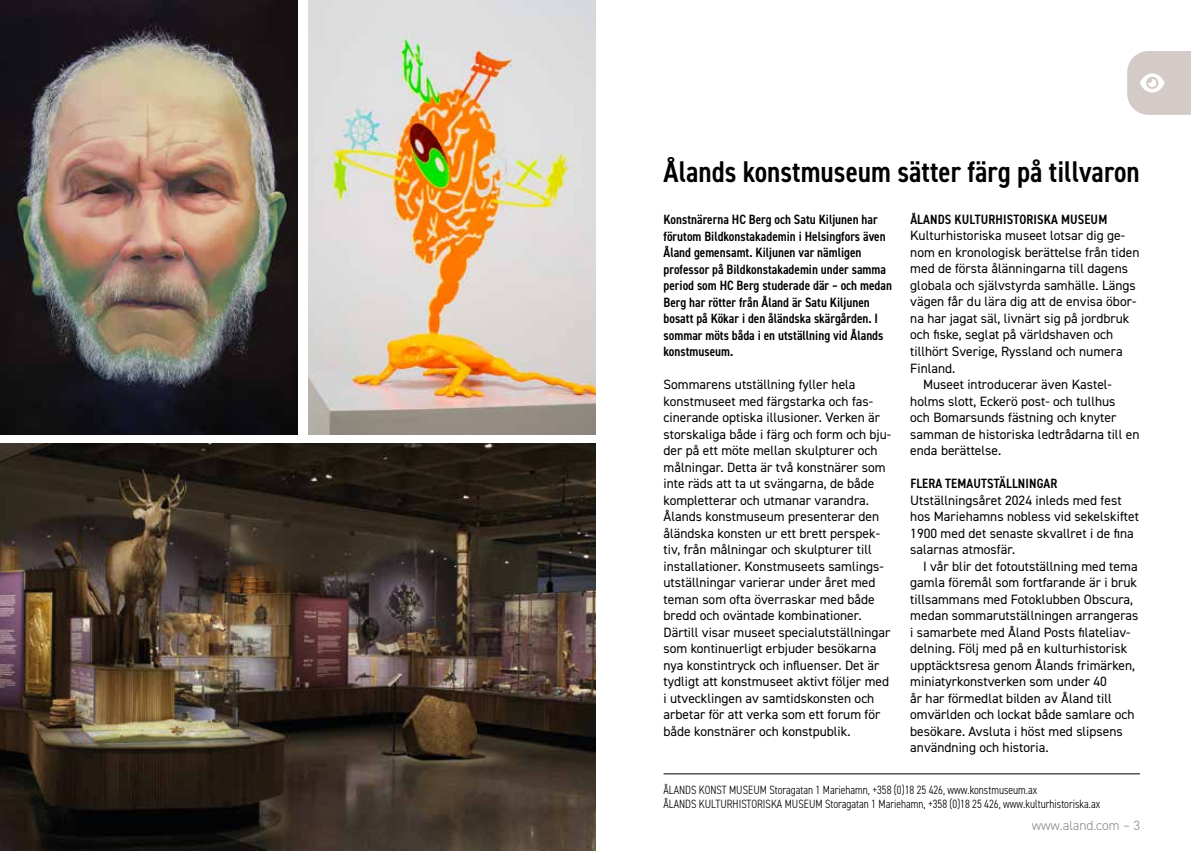
<style>
.page{position:relative;width:1191px;height:851px;background:#fff}
.page>*{position:absolute;margin:0;border:0;box-sizing:border-box;transform-origin:0 0}
.t1{font:600 condensed 30px "DIN2014";color:#000}
.t2{font:13.5px/16.5px "DIN2014";color:#000}
.t3{font:600 condensed 13.5px/16.5px "DIN2014";color:#000}
.t4{font:300 13.5px "DIN2014";color:#878787}
.t5{font:300 condensed 12px/14.4px "DIN2014";color:#000}
</style>
<div class="page">
<img style="left:308px;top:1px;width:288px;height:433px">
<img style="left:0;top:1px;width:298px;height:433px">
<img style="left:0;top:443px;width:596px;height:407px">
<hr style="left:663px;top:773px;width:477px;height:1px;background:#000">
<svg style="left:1127px;top:51px;width:64px;height:64px;background:#d8d0ce"></svg>
<h1 class="t1" style="left:663px;top:151px;width:478px">Ålands konstmuseum sätter färg på tillvaron</h1>
<p class="t3" style="left:663px;top:211px;width:230px">Konstnärerna HC Berg och Satu Kiljunen har förutom Bildkonstakademin i Helsingfors även Åland gemensamt. Kiljunen var nämligen professor på Bildkonstakademin under samma period som HC Berg studerade där – och medan Berg har rötter från Åland är Satu Kiljunen bosatt på Kökar i den åländska skärgården. I sommar möts båda i en utställning vid Ålands konstmuseum.</p>
<p class="t2" style="left:663px;top:376px;width:229px">Sommarens utställning fyller hela konstmuseet med färgstarka och fas&shy;cinerande optiska illusioner. Verken är storskaliga både i färg och form och bju&shy;der på ett möte mellan skulpturer och målningar. Detta är två konstnärer som inte räds att ta ut svängarna, de både kompletterar och utmanar varandra.<br>Ålands konstmuseum presenterar den åländska konsten ur ett brett perspek&shy;tiv, från målningar och skulpturer till installationer. Konstmuseets samlings&shy;utställningar varierar under året med teman som ofta överraskar med både bredd och oväntade kombinationer.<br>Därtill visar museet specialutställningar som kontinuerligt erbjuder besökarna nya konstintryck och influenser. Det är tydligt att konstmuseet aktivt följer med i utvecklingen av samtidskonsten och arbetar för att verka som ett forum för både konstnärer och konstpublik.</p>
<p class="t3" style="left:910px;top:211px;width:198px">ÅLANDS KULTURHISTORISKA MUSEUM</p>
<p class="t2" style="left:910px;top:227px;width:216px">Kulturhistoriska museet lotsar dig ge-</p>
<p class="t2" style="left:910px;top:244px;width:231px">nom en kronologisk berättelse från tiden</p>
<p class="t2" style="left:910px;top:260px;width:219px">med de första ålänningarna till dagens</p>
<p class="t2" style="left:910px;top:277px;width:227px">globala och självstyrda samhälle. Längs</p>
<p class="t2" style="left:910px;top:293px;width:227px">vägen får du lära dig att de envisa öbor-</p>
<p class="t2" style="left:910px;top:310px;width:221px">na har jagat säl, livnärt sig på jordbruk</p>
<p class="t2" style="left:910px;top:326px;width:204px">och fiske, seglat på världshaven och</p>
<p class="t2" style="left:910px;top:343px;width:214px">tillhört Sverige, Ryssland och numera</p>
<p class="t2" style="left:910px;top:359px;width:47px">Finland.</p>
<p class="t2" style="left:923px;top:376px;width:190px">Museet introducerar även Kastel-</p>
<p class="t2" style="left:910px;top:392px;width:207px">holms slott, Eckerö post- och tullhus</p>
<p class="t2" style="left:910px;top:409px;width:208px">och Bomarsunds fästning och knyter</p>
<p class="t2" style="left:910px;top:425px;width:231px">samman de historiska ledtrådarna till en</p>
<p class="t2" style="left:910px;top:442px;width:93px">enda berättelse.</p>
<p class="t3" style="left:910px;top:474px;width:149px">FLERA TEMAUTSTÄLLNINGAR</p>
<p class="t2" style="left:910px;top:491px;width:230px">Utställningsåret 2024 inleds med fest hos Mariehamns nobless vid sekelskiftet 1900 med det senaste skvallret i de fina salarnas atmosfär.</p>
<p class="t2" style="left:910px;top:557px;width:230px;text-indent:13px">I vår blir det fotoutställning med tema gamla föremål som fortfarande är i bruk tillsammans med Fotoklubben Obscura, medan sommarutställningen arrangeras i samarbete med Åland Posts filateliav&shy;delning. Följ med på en kulturhistorisk upptäcktsresa genom Ålands frimärken, miniatyrkonstverken som under 40<br>år har förmedlat bilden av Åland till omvärlden och lockat både samlare och besökare. Avsluta i höst med slipsens användning och historia.</p>
<p class="t5" style="left:663px;top:782px;width:438px">ÅLANDS KONST MUSEUM Storagatan 1 Mariehamn, +358 (0)18 25 426, www.konstmuseum.ax<br>ÅLANDS KULTURHISTORISKA MUSEUM Storagatan 1 Mariehamn, +358 (0)18 25 426, www.kulturhistoriska.ax</p>
<p class="t4" style="left:1031px;top:816px;width:110px">www.aland.com – 3</p>
</div>
